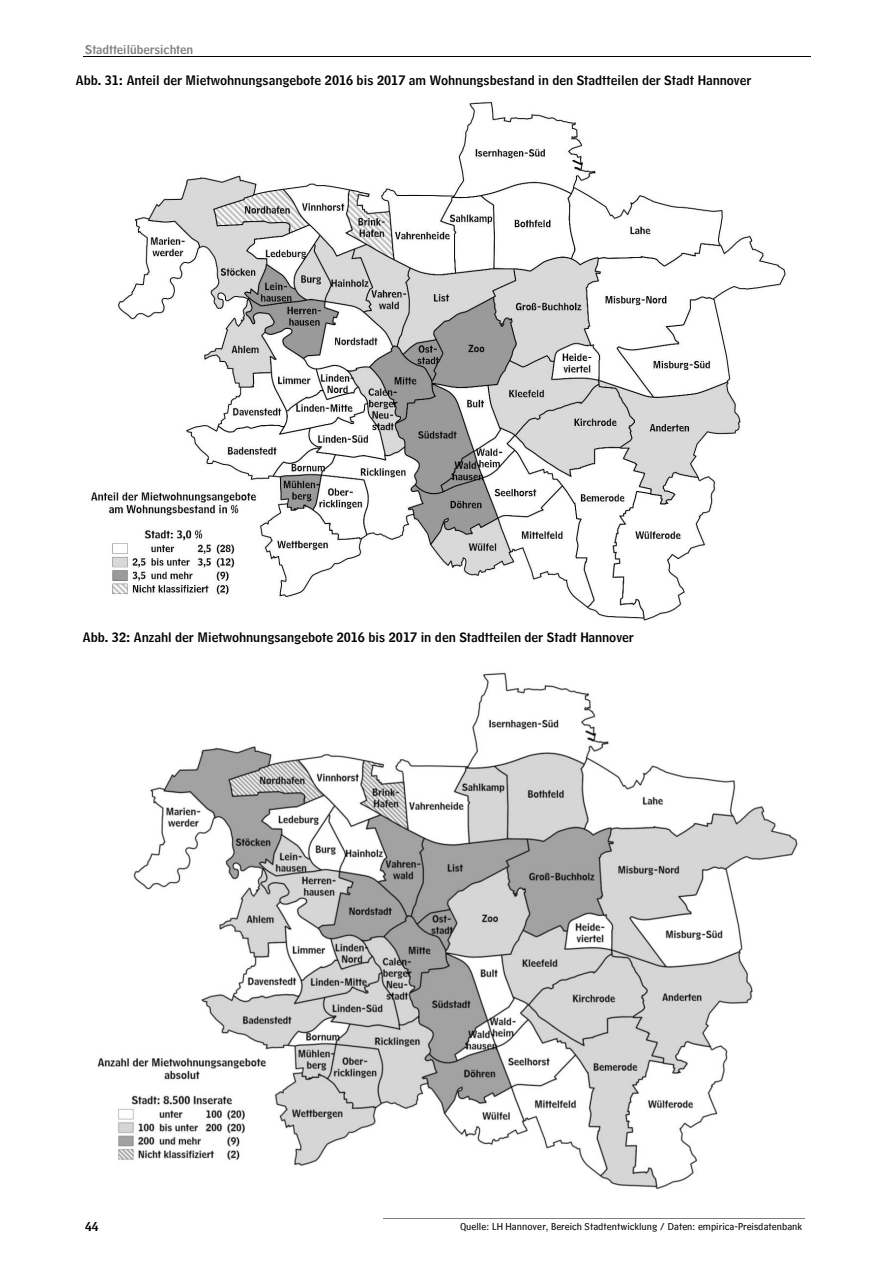
<style>
.page{position:relative;width:893px;height:1263px;background:#fff}
.page>*{position:absolute;margin:0;border:0;box-sizing:border-box;transform-origin:0 0}
.t1{font:12.75px "HM Headline";letter-spacing:-.005em;color:#000}
.t2{font:12px "HM Headline";letter-spacing:-.005em;color:#808080}
.t3{font:12px "HM Headline";color:#000}
.t4{font:10.5px "HM Text";color:#000}
</style>
<div class="page">
<hr style="left:83px;top:57px;width:727px;height:1px;background:#000">
<img style="left:97px;top:672px;width:701px;height:518px">
<hr style="left:383px;top:1218px;width:422px;height:1px;background:#7f7f7f">
<img style="left:91px;top:101px;width:695px;height:520px">
<p class="t2" style="left:85px;top:45px;width:110px">Stadtteilübersichten</p>
<p class="t1" style="left:76px;top:75px;width:677px">Abb. 31: Anteil der Mietwohnungsangebote 2016 bis 2017 am Wohnungsbestand in den Stadtteilen der Stadt Hannover</p>
<p class="t1" style="left:83px;top:632px;width:552px">Abb. 32: Anzahl der Mietwohnungsangebote 2016 bis 2017 in den Stadtteilen der Stadt Hannover</p>
<p class="t3" style="left:85px;top:1222px;width:15px">44</p>
<p class="t4" style="left:460px;top:1223px;width:344px">Quelle: LH Hannover, Bereich Stadtentwicklung / Daten: empirica-Preisdatenbank</p>
</div>
